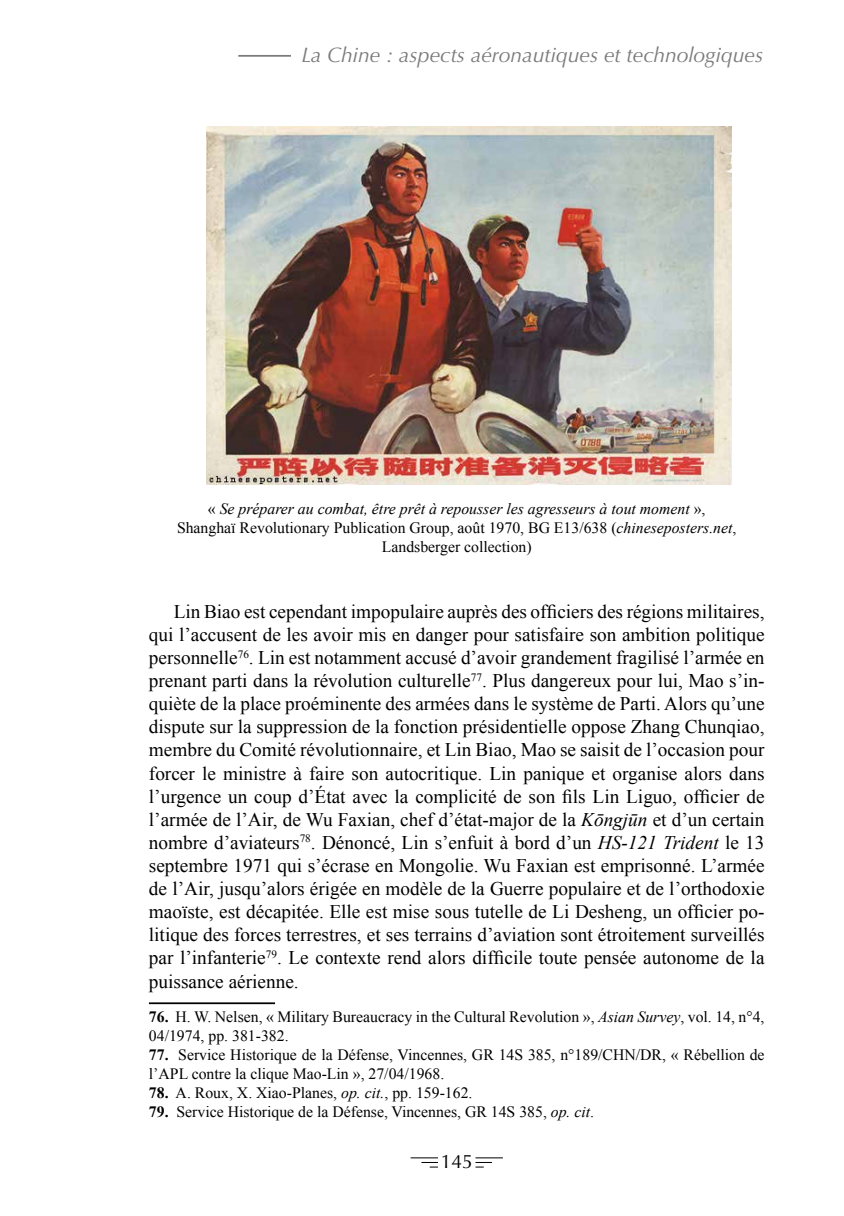
<style>
.page{position:relative;width:844px;height:1216px;background:#fff}
.page>*{position:absolute;margin:0;border:0;box-sizing:border-box;transform-origin:0 0}
.t1{font:italic 21px "Optima";color:#7c7b7b}
.t2{font:19.25px/23.1px "Times New Roman";color:#000;text-align:justify}
.t3{font:19.25px "Optima";color:#000}
.t4{font:15.75px/18.9px "Times New Roman";color:#000}
.s1{font-style:italic}
.s2{font-weight:700}
</style>
<div class="page">
<svg style="left:475px;top:1157px;width:27px;height:10px"></svg>
<svg style="left:410px;top:1157px;width:28px;height:10px"></svg>
<hr style="left:238px;top:55px;width:471px;height:2px;background:#7c7b7b">
<div style="left:291px;top:42px;width:472px;height:47px;background:#fff"></div>
<img style="left:206px;top:126px;width:525px;height:359px">
<hr style="left:149px;top:1002px;width:126px;height:2px;background:#000">
<p class="t1" style="left:301px;top:42px;width:463px">La Chine : aspects aéronautiques et technologiques</p>
<p class="t4" style="left:177px;top:499px;width:561px;text-align:center">« <span class="s1">Se préparer au combat, être prêt à repousser les agresseurs à tout moment</span> »,<br>Shanghaï Revolutionary Publication Group, août 1970, BG E13/638 (<span class="s1">chineseposters.net</span>,<br>Landsberger collection)</p>
<p class="t2" style="left:149px;top:599px;width:617px;text-indent:25px">Lin Biao est cependant impopulaire auprès des officiers des régions militaires, qui l’accusent de les avoir mis en danger pour satisfaire son ambition politique personnelle<sup>76</sup>. Lin est notamment accusé d’avoir grandement fragilisé l’armée en prenant parti dans la révolution culturelle<sup>77</sup>. Plus dangereux pour lui, Mao s’in&shy;quiète de la place proéminente des armées dans le système de Parti. Alors qu’une dispute sur la suppression de la fonction présidentielle oppose Zhang Chunqiao, membre du Comité révolutionnaire, et Lin Biao, Mao se saisit de l’occasion pour forcer le ministre à faire son autocritique. Lin panique et organise alors dans l’urgence un coup d’État avec la complicité de son fils Lin Liguo, officier de l’armée de l’Air, de Wu Faxian, chef d’état-major de la <span class="s1">Kōngjūn</span> et d’un certain nombre d’aviateurs<sup>78</sup>. Dénoncé, Lin s’enfuit à bord d’un <span class="s1">HS-121 Trident</span> le 13 septembre 1971 qui s’écrase en Mongolie. Wu Faxian est emprisonné. L’armée de l’Air, jusqu’alors érigée en modèle de la Guerre populaire et de l’orthodoxie maoïste, est décapitée. Elle est mise sous tutelle de Li Desheng, un officier po&shy;litique des forces terrestres, et ses terrains d’aviation sont étroitement surveillés par l’infanterie<sup>79</sup>. Le contexte rend alors difficile toute pensée autonome de la puissance aérienne.</p>
<p class="t4" style="left:149px;top:1007px;width:617px"><span class="s2">76.</span> H. W. Nelsen, « Military Bureaucracy in the Cultural Revolution », <span class="s1">Asian Survey</span>, vol. 14, n°4,<br>04/1974, pp. 381-382.</p>
<p class="t4" style="left:149px;top:1044px;width:617px"><span class="s2">77.</span> Service Historique de la Défense, Vincennes, GR 14S 385, n°189/CHN/DR, « Rébellion de l’APL contre la clique Mao-Lin », 27/04/1968.</p>
<p class="t4" style="left:149px;top:1082px;width:325px"><span class="s2">78.</span> A. Roux, X. Xiao-Planes, <span class="s1">op. cit.</span>, pp. 159-162.</p>
<p class="t4" style="left:149px;top:1101px;width:446px"><span class="s2">79.</span> Service Historique de la Défense, Vincennes, GR 14S 385, <span class="s1">op. cit</span>.</p>
<p class="t3" style="left:440px;top:1149px;width:34px">145</p>
</div>
